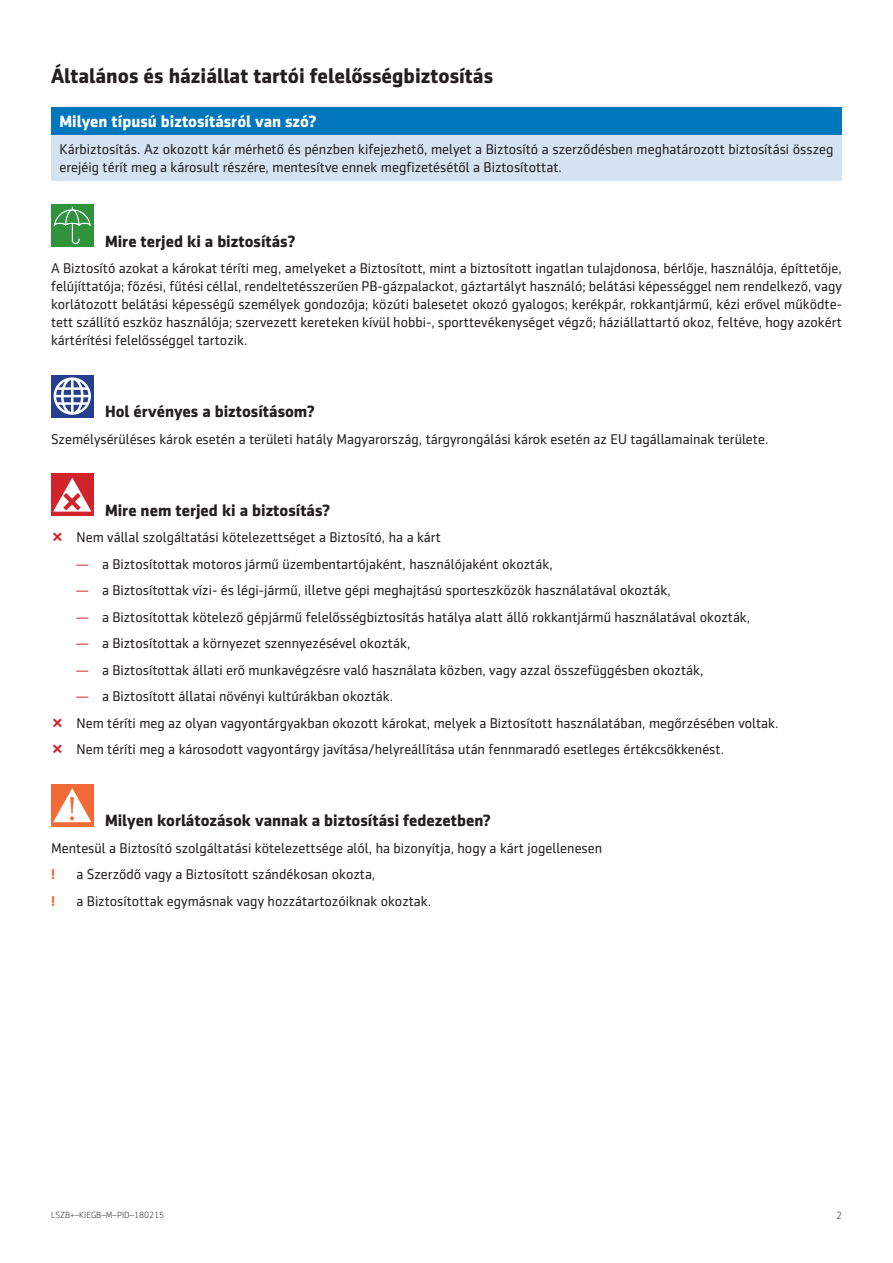
<style>
.page{position:relative;width:893px;height:1263px;background:#fff}
.page>*{position:absolute;margin:0;border:0;box-sizing:border-box;transform-origin:0 0}
.t1{font:700 21px "Sentico Sans DT";color:#231f20}
.t2{font:700 16.5px "Sentico Sans DT";color:#231f20}
.t3{font:700 16.5px "Sentico Sans DT";color:#fff}
.t4{font:14.25px/18px "Sentico Sans DT";color:#231f20}
.t5{font:700 14.25px "Sentico Sans DT";color:#f26b36}
.t6{font:300 10.5px "Sentico Sans DT";color:#231f20}
.t7{font:300 9px "Sentico Sans DT";color:#231f20}
.s1{color:#d1232a}
</style>
<div class="page">
<div style="left:51px;top:107px;width:791px;height:29px;background:#0077bd"></div>
<div style="left:51px;top:136px;width:791px;height:45px;background:#d4e2f2"></div>
<div style="left:51px;top:204px;width:43px;height:43px;background:#31923c"></div>
<svg style="left:53px;top:206px;width:38px;height:39px"></svg>
<div style="left:51px;top:375px;width:43px;height:42px;background:#253f8e"></div>
<svg style="left:54px;top:377px;width:37px;height:38px"></svg>
<div style="left:51px;top:473px;width:43px;height:43px;background:#d1232a"></div>
<div style="left:51px;top:784px;width:43px;height:42px;background:#f26b36"></div>
<svg style="left:53px;top:788px;width:38px;height:34px"></svg>
<svg style="left:53px;top:478px;width:38px;height:34px"></svg>
<h1 class="t1" style="left:51px;top:68px;width:444px">Általános és háziállat tartói felelősségbiztosítás</h1>
<p class="t3" style="left:60px;top:115px;width:258px">Milyen típusú biztosításról van szó?</p>
<p class="t4" style="left:60px;top:142px;width:775px">Kárbiztosítás. Az okozott kár mérhető és pénzben kifejezhető, melyet a Biztosító a szerződésben meghatározott biztosítási összeg erejéig térít meg a károsult részére, mentesítve ennek megfizetésétől a Biztosítottat.</p>
<p class="t2" style="left:105px;top:235px;width:192px">Mire terjed ki a biztosítás?</p>
<p class="t4" style="left:51px;top:261px;width:792px;text-align:justify">A Biztosító azokat a károkat téríti meg, amelyeket a Biztosított, mint a biztosított ingatlan tulajdonosa, bérlője, használója, építtetője, felújíttatója; főzési, fűtési céllal, rendeltetésszerűen PB-gázpalackot, gáztartályt használó; belátási képességgel nem rendelkező, vagy korlátozott belátási képességű személyek gondozója; közúti balesetet okozó gyalogos; kerékpár, rokkantjármű, kézi erővel működte&shy;tett szállító eszköz használója; szervezett kereteken kívül hobbi-, sporttevékenységet végző; háziállattartó okoz, feltéve, hogy azokért kártérítési felelősséggel tartozik.</p>
<p class="t2" style="left:105px;top:405px;width:211px">Hol érvényes a biztosításom?</p>
<p class="t4" style="left:51px;top:431px;width:719px">Személysérüléses károk esetén a területi hatály Magyarország, tárgyrongálási károk esetén az EU tagállamainak területe.</p>
<p class="t2" style="left:105px;top:504px;width:227px">Mire nem terjed ki a biztosítás?</p>
<p class="t4" style="left:77px;top:530px;width:366px">Nem vállal szolgáltatási kötelezettséget a Biztosító, ha a kárt</p>
<p class="t4" style="left:77px;top:556px;width:478px"><span class="s1">—</span> a Biztosítottak motoros jármű üzembentartójaként, használójaként okozták,</p>
<p class="t4" style="left:77px;top:583px;width:596px"><span class="s1">—</span> a Biztosítottak vízi- és légi-jármű, illetve gépi meghajtású sporteszközök használatával okozták,</p>
<p class="t4" style="left:77px;top:609px;width:675px"><span class="s1">—</span> a Biztosítottak kötelező gépjármű felelősségbiztosítás hatálya alatt álló rokkantjármű használatával okozták,</p>
<p class="t4" style="left:77px;top:636px;width:335px"><span class="s1">—</span> a Biztosítottak a környezet szennyezésével okozták,</p>
<p class="t4" style="left:77px;top:662px;width:628px"><span class="s1">—</span> a Biztosítottak állati erő munkavégzésre való használata közben, vagy azzal összefüggésben okozták,</p>
<p class="t4" style="left:77px;top:684px;width:703px;line-height:26.5px"><span class="s1">—</span> a Biztosított állatai növényi kultúrákban okozták.<br>Nem téríti meg az olyan vagyontárgyakban okozott károkat, melyek a Biztosított használatában, megőrzésében voltak.<br>Nem téríti meg a károsodott vagyontárgy javítása/helyreállítása után fennmaradó esetleges értékcsökkenést.</p>
<p class="t2" style="left:68px;top:814px;width:425px"><sup>!</sup> Milyen korlátozások vannak a biztosítási fedezetben?</p>
<p class="t4" style="left:51px;top:840px;width:553px">Mentesül a Biztosító szolgáltatási kötelezettsége alól, ha bizonyítja, hogy a kárt jogellenesen</p>
<p class="t5" style="left:51px;top:869px;width:6px">!</p>
<p class="t4" style="left:77px;top:867px;width:300px">a Szerződő vagy a Biztosított szándékosan okozta,</p>
<p class="t5" style="left:51px;top:896px;width:6px">!</p>
<p class="t4" style="left:77px;top:893px;width:356px">a Biztosítottak egymásnak vagy hozzátartozóiknak okoztak.</p>
<p class="t7" style="left:51px;top:1212px;width:115px">LSZB+–KIEGB–M–PID–180215</p>
<p class="t6" style="left:836px;top:1212px;width:7px">2</p>
</div>
